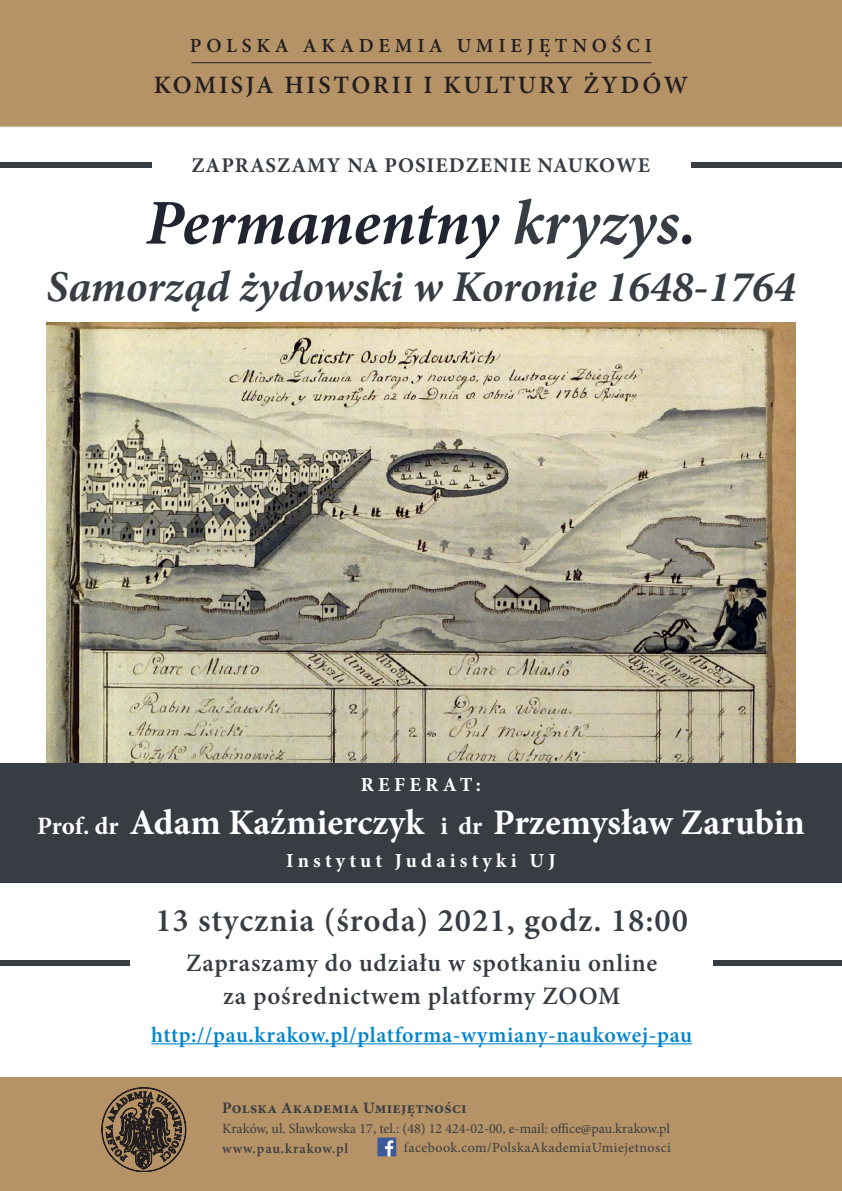
<style>
.page{position:relative;width:842px;height:1191px;background:#fff}
.page>*{position:absolute;margin:0;border:0;box-sizing:border-box;transform-origin:0 0}
.t1{font:italic 700 64px "Minion Pro";color:#222431}
.t2{font:italic 700 44px "Minion Pro";color:#383d44}
.t3{font:700 36px "Minion Pro";color:#fff}
.t4{font:600 33px "Minion Pro";letter-spacing:.03em;color:#383d44}
.t5{font:600 25px/33.5px "Minion Pro";letter-spacing:.03em;color:#383d44;text-align:center}
.t6{font:600 25px "Minion Pro";letter-spacing:.11em;color:#231f20}
.t7{font:600 22px "Minion Pro";letter-spacing:.025em;color:#0084ca}
.t8{font:700 21px "Minion Pro";letter-spacing:.05em;color:#383d44}
.t9{font:700 20px "Minion Pro";letter-spacing:.21em;color:#fff}
.t10{font:600 20px "Minion Pro";letter-spacing:.24em;color:#231f20}
.t11{font:700 16px "Minion Pro";letter-spacing:.02em;color:#393d41}
.t12{font:14px "Minion Pro";letter-spacing:.005em;color:#393d41}
.t13{font:14px "Minion Pro";letter-spacing:.03em;color:#393d41}
.t14{font:600 14px "Minion Pro";letter-spacing:.065em;color:#393d41}
.s1{color:#383d44}
.s2{font-size:25px}
</style>
<div class="page">
<hr style="left:151px;top:1043px;width:541px;height:1px;background:#0084ca">
<div style="left:0;top:0;width:842px;height:127px;background:#b69366"></div>
<div style="left:0;top:1077px;width:842px;height:114px;background:#b69366"></div>
<hr style="left:191px;top:62px;width:460px;height:1px;background:#231f20">
<div style="left:0;top:162px;width:151px;height:5px;background:#383d44"></div>
<div style="left:0;top:960px;width:130px;height:6px;background:#383d44"></div>
<div style="left:714px;top:960px;width:128px;height:6px;background:#383d44"></div>
<div style="left:691px;top:162px;width:151px;height:5px;background:#383d44"></div>
<svg style="left:102px;top:1087px;width:84px;height:84px"></svg>
<div style="left:377px;top:1137px;width:19px;height:19px;background:#3c5a99"></div>
<svg style="left:385px;top:1140px;width:8px;height:16px"></svg>
<img style="left:47px;top:322px;width:748px;height:441px">
<div style="left:0;top:763px;width:842px;height:119px;background:#383d44"></div>
<h3 class="t10" style="left:190px;top:32px;width:464px">POLSKA AKADEMIA UMIEJĘTNOŚCI</h3>
<h3 class="t6" style="left:154px;top:67px;width:536px">KOMISJA HISTORII I KULTURY ŻYDÓW</h3>
<h3 class="t8" style="left:191px;top:151px;width:460px">ZAPRASZAMY NA POSIEDZENIE NAUKOWE</h3>
<h1 class="t1" style="left:146px;top:177px;width:552px">Permanentny <span class="s1">kryzys</span>.</h1>
<h2 class="t2" style="left:46px;top:256px;width:751px">Samorząd żydowski w Koronie 1648-1764</h2>
<h3 class="t9" style="left:361px;top:770px;width:122px">REFERAT:</h3>
<h3 class="t3" style="left:37px;top:797px;width:769px"><span class="s2">Prof. dr</span> Adam Kaźmierczyk <span class="s2">i dr</span> Przemysław Zarubin</h3>
<h3 class="t9" style="left:286px;top:846px;width:271px">Instytut Judaistyki UJ</h3>
<h3 class="t4" style="left:155px;top:898px;width:534px">13 stycznia (środa) 2021, godz. 18:00</h3>
<h3 class="t5" style="left:186px;top:945px;width:473px">Zapraszamy do udziału w spotkaniu online za pośrednictwem platformy ZOOM</h3>
<h3 class="t7" style="left:151px;top:1019px;width:542px">http://pau.krakow.pl/platforma-wymiany-naukowej-pau</h3>
<p class="t11" style="left:222px;top:1096px;width:246px">Polska Akademia Umiejętności</p>
<p class="t12" style="left:222px;top:1118px;width:449px">Kraków, ul. Sławkowska 17, tel.: (48) 12 424-02-00, e-mail: office@pau.krakow.pl</p>
<p class="t14" style="left:222px;top:1138px;width:128px">www.pau.krakow.pl</p>
<p class="t13" style="left:404px;top:1138px;width:268px">facebook.com/PolskaAkademiaUmiejetnosci</p>
</div>
